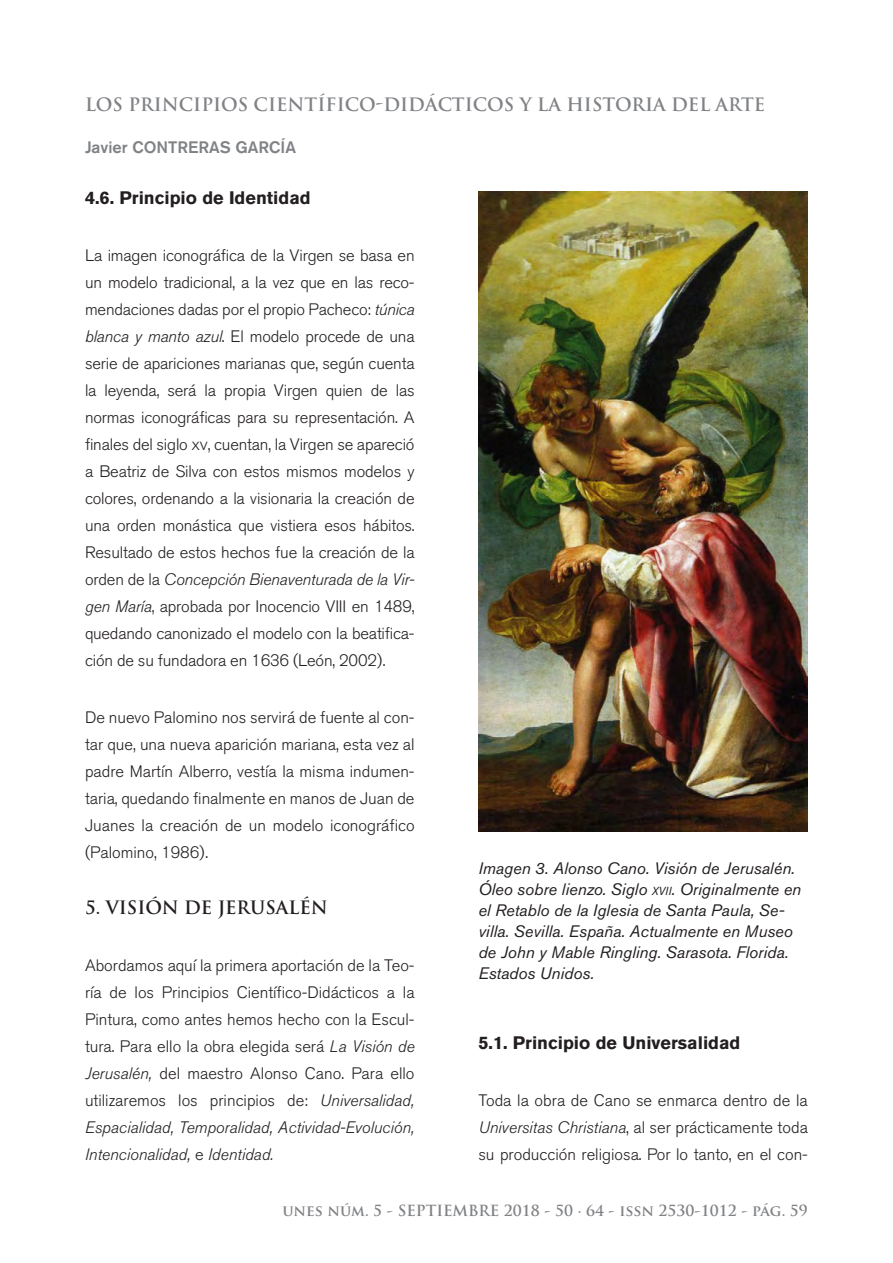
<style>
.page{position:relative;width:893px;height:1263px;background:#fff}
.page>*{position:absolute;margin:0;border:0;box-sizing:border-box;transform-origin:0 0}
.t1{font:700 18px "Trajan Pro";color:#808285}
.ladillo_2{font:700 18px "Akzidenz Grotesk BQ";color:#231f20}
.ladillo_1{font:700 18px "Trajan Pro";color:#231f20}
.cuerpo_de_texto{font:300 16.5px/27px "Akzidenz Grotesk BQ";color:#231f20;text-align:justify}
.pie{font:italic 16.5px/21px "Akzidenz Grotesk BQ";color:#231f20}
.t2{font:500 16.5px "Akzidenz Grotesk BQ";color:#808285}
.Título_H1{font:700 15px "Trajan Pro";color:#808285}
.s1{font-style:italic}
.s2{font-family:"Akzidenz Grotesk BQ Light SC";font-weight:400}
.s3{font-size:11.55px}
</style>
<div class="page">
<img style="left:478px;top:191px;width:330px;height:640px">
<p class="t1" style="left:85px;top:93px;width:682px">LOS PRINCIPIOS CIENTÍFICO-DIDÁCTICOS Y LA HISTORIA DEL ARTE</p>
<p class="t2" style="left:85px;top:137px;width:212px">Javier CONTRERAS GARCÍA</p>
<p class="ladillo_2" style="left:85px;top:187px;width:227px">4.6. Principio de Identidad</p>
<p class="cuerpo_de_texto" style="left:85px;top:242px;width:331px">La imagen iconográfica de la Virgen se basa en un modelo tradicional, a la vez que en las reco&shy;mendaciones dadas por el propio Pacheco: <span class="s1">túnica blanca y manto azul</span>. El modelo procede de una serie de apariciones marianas que, según cuenta la leyenda, será la propia Virgen quien de las normas iconográficas para su representación. A finales del siglo <span class="s2">xv</span>, cuentan, la Virgen se apareció a Beatriz de Silva con estos mismos modelos y colores, ordenando a la visionaria la creación de una orden monástica que vistiera esos hábitos.<br>Resultado de estos hechos fue la creación de la orden de la <span class="s1">Concepción Bienaventurada de la Vir&shy;gen María</span>, aprobada por Inocencio VIII en 1489, quedando canonizado el modelo con la beatifica&shy;ción de su fundadora en 1636 (León, 2002).</p>
<p class="cuerpo_de_texto" style="left:85px;top:704px;width:331px">De nuevo Palomino nos servirá de fuente al con&shy;tar que, una nueva aparición mariana, esta vez al padre Martín Alberro, vestía la misma indumen&shy;taria, quedando finalmente en manos de Juan de Juanes la creación de un modelo iconográfico (Palomino, 1986).</p>
<p class="ladillo_1" style="left:85px;top:897px;width:78px">5. VISIÓN</p>
<p class="ladillo_1" style="left:184px;top:897px;width:143px">DE JERUSALÉN</p>
<p class="cuerpo_de_texto" style="left:85px;top:952px;width:331px">Abordamos aquí la primera aportación de la Teo&shy;ría de los Principios Científico-Didácticos a la Pintura, como antes hemos hecho con la Escul&shy;tura. Para ello la obra elegida será <span class="s1">La Visión de Jerusalén,</span> del maestro Alonso Cano. Para ello utilizaremos los principios de: <span class="s1">Universalidad, Espacialidad, Temporalidad, Actividad-Evolución, Intencionalidad,</span> e <span class="s1">Identidad.</span></p>
<p class="pie" style="left:478px;top:857px;width:324px">Imagen 3. Alonso Cano. Visión de Jerusalén.<br>Óleo sobre lienzo. Siglo <span class="s3">xvii</span>. Originalmente en el Retablo de la Iglesia de Santa Paula, Se&shy;villa. Sevilla. España. Actualmente en Museo de John y Mable Ringling. Sarasota. Florida.<br>Estados Unidos.</p>
<p class="ladillo_2" style="left:478px;top:1032px;width:264px">5.1. Principio de Universalidad</p>
<p class="cuerpo_de_texto" style="left:478px;top:1087px;width:331px">Toda la obra de Cano se enmarca dentro de la <span class="s1">Universitas Christiana</span>, al ser prácticamente toda su producción religiosa. Por lo tanto, en el con-</p>
<p class="Título_H1" style="left:282px;top:1201px;width:527px">unes núm. 5 - SEPTIEMBRE 2018 - 50 · 64 - issn 2530-1012 - pág. 59</p>
</div>
